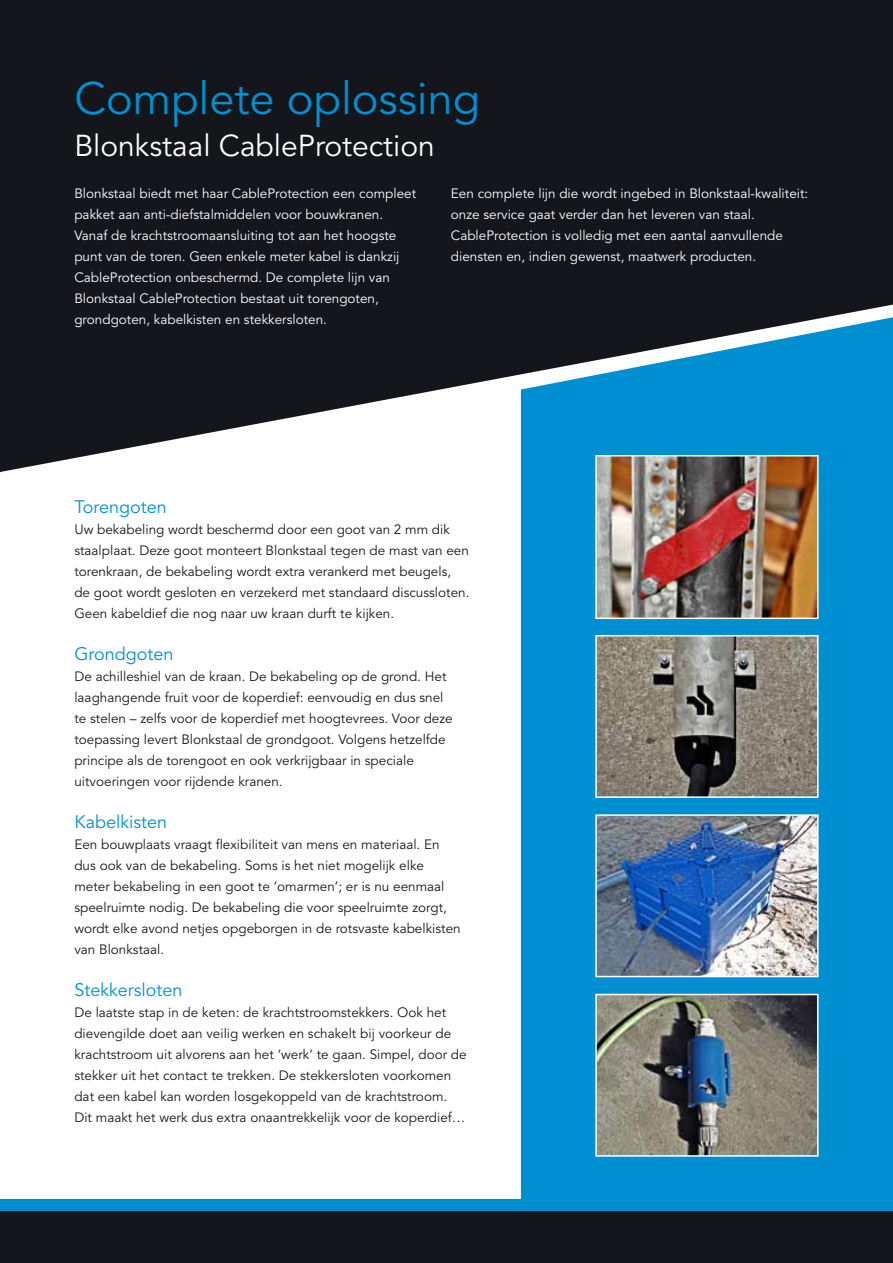
<style>
.page{position:relative;width:893px;height:1263px;background:#fff}
.page>*{position:absolute;margin:0;border:0;box-sizing:border-box;transform-origin:0 0}
.t1{font:45px "Avenir";color:#0090d1}
.t2{font:30px "Avenir";color:#fff}
.t3{font:18px "Avenir";color:#0090d1}
.t4{font:13.5px/21px "Avenir";color:#1a171c}
.t5{font:13.5px/21px "Avenir";color:#fff}
</style>
<div class="page">
<div style="left:521px;top:472px;width:372px;height:727px;background:#0090d1"></div>
<svg style="left:0;top:0;width:893px;height:472px;background:#24323e"></svg>
<img style="left:598px;top:458px;width:218px;height:158px">
<div style="left:595px;top:455px;width:224px;height:164px;border:2px solid #fff"></div>
<img style="left:598px;top:817px;width:218px;height:157px">
<div style="left:595px;top:814px;width:224px;height:163px;border:2px solid #fff"></div>
<img style="left:598px;top:997px;width:218px;height:157px">
<div style="left:595px;top:994px;width:224px;height:163px;border:2px solid #fff"></div>
<img style="left:598px;top:638px;width:218px;height:157px">
<div style="left:595px;top:635px;width:224px;height:163px;border:2px solid #fff"></div>
<div style="left:0;top:1199px;width:893px;height:45px;background:#0090d1"></div>
<div style="left:0;top:1212px;width:893px;height:51px;background:#15161c"></div>
<h1 class="t1" style="left:74px;top:73px;width:407px">Complete oplossing</h1>
<h2 class="t2" style="left:74px;top:129px;width:362px">Blonkstaal CableProtection</h2>
<p class="t5" style="left:74px;top:184px;width:343px">Blonkstaal biedt met haar CableProtection een compleet pakket aan anti-diefstalmiddelen voor bouwkranen.<br>Vanaf de krachtstroomaansluiting tot aan het hoogste punt van de toren. Geen enkele meter kabel is dankzij CableProtection onbeschermd. De complete lijn van Blonkstaal CableProtection bestaat uit torengoten, grondgoten, kabelkisten en stekkersloten.</p>
<p class="t5" style="left:451px;top:184px;width:359px">Een complete lijn die wordt ingebed in Blonkstaal-kwaliteit: onze service gaat verder dan het leveren van staal.<br>CableProtection is volledig met een aantal aanvullende diensten en, indien gewenst, maatwerk producten.</p>
<h3 class="t3" style="left:74px;top:497px;width:94px">Torengoten</h3>
<p class="t4" style="left:74px;top:520px;width:396px">Uw bekabeling wordt beschermd door een goot van 2 mm dik staalplaat. Deze goot monteert Blonkstaal tegen de mast van een torenkraan, de bekabeling wordt extra verankerd met beugels, de goot wordt gesloten en verzekerd met standaard discussloten.<br>Geen kabeldief die nog naar uw kraan durft te kijken.</p>
<h3 class="t3" style="left:74px;top:644px;width:101px">Grondgoten</h3>
<p class="t4" style="left:74px;top:667px;width:380px">De achilleshiel van de kraan. De bekabeling op de grond. Het laaghangende fruit voor de koperdief: eenvoudig en dus snel te stelen – zelfs voor de koperdief met hoogtevrees. Voor deze toepassing levert Blonkstaal de grondgoot. Volgens hetzelfde principe als de torengoot en ook verkrijgbaar in speciale uitvoeringen voor rijdende kranen.</p>
<h3 class="t3" style="left:74px;top:812px;width:94px">Kabelkisten</h3>
<p class="t4" style="left:74px;top:835px;width:388px">Een bouwplaats vraagt flexibiliteit van mens en materiaal. En dus ook van de bekabeling. Soms is het niet mogelijk elke meter bekabeling in een goot te ‘omarmen’; er is nu eenmaal speelruimte nodig. De bekabeling die voor speelruimte zorgt, wordt elke avond netjes opgeborgen in de rotsvaste kabelkisten van Blonkstaal.</p>
<h3 class="t3" style="left:74px;top:980px;width:109px">Stekkersloten</h3>
<p class="t4" style="left:74px;top:1003px;width:394px">De laatste stap in de keten: de krachtstroomstekkers. Ook het dievengilde doet aan veilig werken en schakelt bij voorkeur de krachtstroom uit alvorens aan het ‘werk’ te gaan. Simpel, door de stekker uit het contact te trekken. De stekkersloten voorkomen dat een kabel kan worden losgekoppeld van de krachtstroom.<br>Dit maakt het werk dus extra onaantrekkelijk voor de koperdief…</p>
</div>
